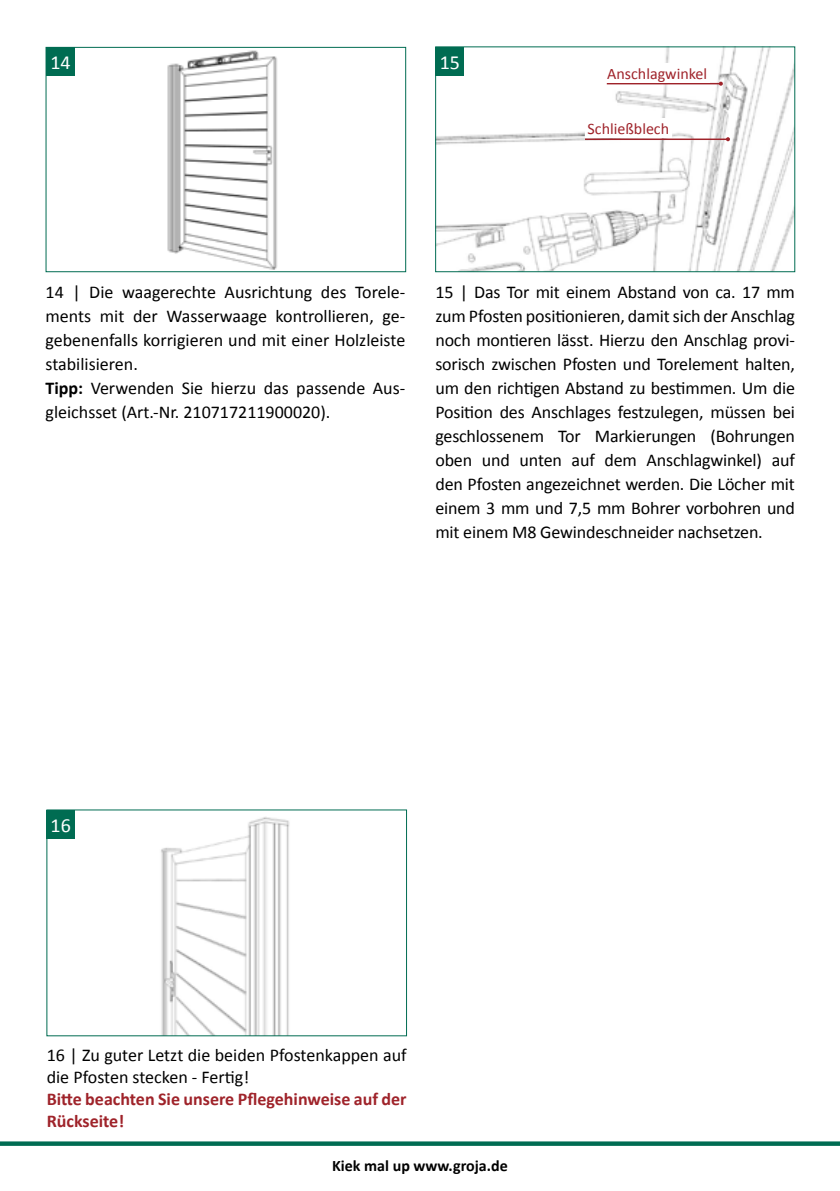
<style>
.page{position:relative;width:840px;height:1191px;background:#fff}
.page>*{position:absolute;margin:0;border:0;box-sizing:border-box;transform-origin:0 0}
.t1{font:20px "Calibri";color:#fff}
.t2{font:18px/24px "Calibri";color:#000}
.t3{font:700 18px/22px "Calibri";color:#9f232a}
.t4{font:16px "Calibri";color:#9f232a}
.t5{font:700 16px "Calibri";color:#000}
.s1{font-weight:700}
</style>
<div class="page">
<svg style="left:0;top:1141px;width:839px;height:4px;background:#1b7b64"></svg>
<img style="left:167px;top:50px;width:111px;height:220px">
<div style="left:45px;top:47px;width:361px;height:225px;border:1px solid #006c52"></div>
<div style="left:46px;top:47px;width:29px;height:29px;background:#006c52"></div>
<img style="left:437px;top:48px;width:355px;height:222px">
<div style="left:435px;top:46px;width:359px;height:226px;border:1px solid #006c52"></div>
<div style="left:435px;top:47px;width:28px;height:28px;background:#006c52"></div>
<hr style="left:606px;top:83px;width:114px;height:1px;background:#9f232a">
<svg style="left:718px;top:82px;width:4px;height:4px"></svg>
<div style="left:604px;top:63px;width:105px;height:20px;background:#fff"></div>
<hr style="left:584px;top:138px;width:143px;height:2px;background:#9f232a">
<svg style="left:725px;top:137px;width:4px;height:4px"></svg>
<div style="left:584px;top:119px;width:87px;height:19px;background:#fff"></div>
<img style="left:161px;top:817px;width:129px;height:217px">
<div style="left:46px;top:810px;width:29px;height:28px;background:#006c52"></div>
<p class="t1" style="left:50px;top:50px;width:22px">14</p>
<p class="t1" style="left:439px;top:49px;width:22px">15</p>
<p class="t4" style="left:607px;top:63px;width:101px">Anschlagwinkel</p>
<p class="t4" style="left:587px;top:119px;width:83px">Schließblech</p>
<p class="t2" style="left:45px;top:280px;width:361px">14 | Die waagerechte Ausrichtung des Torele&shy;ments mit der Wasserwaage kontrollieren, ge&shy;gebenenfalls korrigieren und mit einer Holzleiste stabilisieren.<br><span class="s1">Tipp:</span> Verwenden Sie hierzu das passende Aus&shy;gleichsset (Art.-Nr. 210717211900020).</p>
<p class="t2" style="left:435px;top:280px;width:361px;text-align:justify">15 | Das Tor mit einem Abstand von ca. 17 mm zum Pfosten positionieren, damit sich der Anschlag noch montieren lässt. Hierzu den Anschlag provi&shy;sorisch zwischen Pfosten und Torelement halten, um den richtigen Abstand zu bestimmen. Um die Position des Anschlages festzulegen, müssen bei geschlossenem Tor Markierungen (Bohrungen oben und unten auf dem Anschlagwinkel) auf den Pfosten angezeichnet werden. Die Löcher mit einem 3 mm und 7,5 mm Bohrer vorbohren und mit einem M8 Gewindeschneider nachsetzen.</p>
<p class="t1" style="left:50px;top:812px;width:22px">16</p>
<p class="t2" style="left:47px;top:1044px;width:361px;line-height:22px">16 | Zu guter Letzt die beiden Pfostenkappen auf die Pfosten stecken - Fertig!</p>
<p class="t3" style="left:47px;top:1088px;width:361px">Bitte beachten Sie unsere Pflegehinweise auf der<br>Rückseite!</p>
<p class="t5" style="left:332px;top:1155px;width:177px">Kiek mal up www.groja.de</p>
</div>
